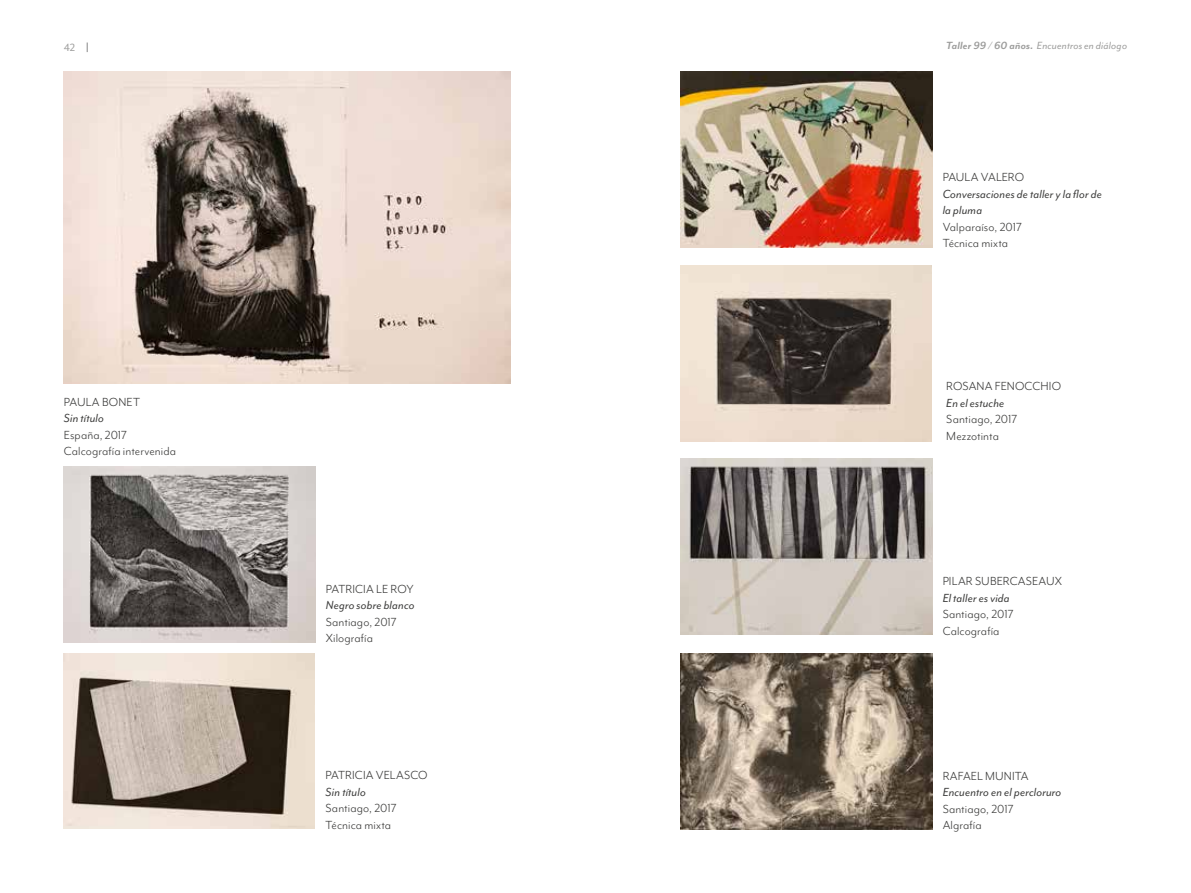
<style>
.page{position:relative;width:1191px;height:893px;background:#fff}
.page>*{position:absolute;margin:0;border:0;box-sizing:border-box;transform-origin:0 0}
.t1{font:13.5px/16.5px "Mr Eaves Mod OT";letter-spacing:.005em;color:#3c3c3b}
.t2{font:italic 13.5px/16.5px "Mr Eaves Mod OT";letter-spacing:.01em;color:#3c3c3b}
.t3{font:italic 12px "Mr Eaves Mod OT";letter-spacing:.015em;color:#9d9d9c}
.t4{font:12px "Mr Eaves Mod OT";color:#9d9d9c}
.s1{font-weight:700}
</style>
<div class="page">
<img style="left:64px;top:466px;width:251px;height:176px">
<img style="left:64px;top:653px;width:251px;height:176px">
<img style="left:64px;top:71px;width:446px;height:313px">
<img style="left:680px;top:71px;width:252px;height:176px">
<img style="left:680px;top:459px;width:252px;height:176px">
<img style="left:680px;top:653px;width:252px;height:176px">
<img style="left:680px;top:266px;width:251px;height:175px">
<p class="t4" style="left:64px;top:41px;width:13px">42</p>
<p class="t3" style="left:946px;top:39px;width:182px"><span class="s1">Taller 99 / 60 años.</span> Encuentros en diálogo</p>
<p class="t1" style="left:64px;top:394px;width:78px">PAULA BONET</p>
<p class="t2" style="left:64px;top:410px;width:42px">Sin título</p>
<p class="t1" style="left:64px;top:427px;width:114px">España, 2017<br>Calcografía intervenida</p>
<p class="t1" style="left:326px;top:580px;width:89px">PATRICIA LE ROY</p>
<p class="t2" style="left:326px;top:597px;width:90px">Negro sobre blanco</p>
<p class="t1" style="left:326px;top:613px;width:72px">Santiago, 2017<br>Xilografía</p>
<p class="t1" style="left:325px;top:767px;width:104px">PATRICIA VELASCO</p>
<p class="t2" style="left:325px;top:783px;width:42px">Sin título</p>
<p class="t1" style="left:325px;top:800px;width:72px">Santiago, 2017<br>Técnica mixta</p>
<p class="t1" style="left:942px;top:169px;width:83px">PAULA VALERO</p>
<p class="t2" style="left:942px;top:185px;width:161px">Conversaciones de taller y la flor de la pluma</p>
<p class="t1" style="left:942px;top:218px;width:81px">Valparaíso, 2017<br>Técnica mixta</p>
<p class="t1" style="left:946px;top:378px;width:116px">ROSANA FENOCCHIO</p>
<p class="t2" style="left:946px;top:395px;width:60px">En el estuche</p>
<p class="t1" style="left:946px;top:411px;width:72px">Santiago, 2017<br>Mezzotinta</p>
<p class="t1" style="left:942px;top:573px;width:121px">PILAR SUBERCASEAUX</p>
<p class="t2" style="left:942px;top:589px;width:69px">El taller es vida</p>
<p class="t1" style="left:942px;top:606px;width:72px">Santiago, 2017<br>Calcografía</p>
<p class="t1" style="left:942px;top:768px;width:87px">RAFAEL MUNITA</p>
<p class="t2" style="left:942px;top:784px;width:120px">Encuentro en el percloruro</p>
<p class="t1" style="left:942px;top:801px;width:72px">Santiago, 2017<br>Algrafía</p>
</div>
